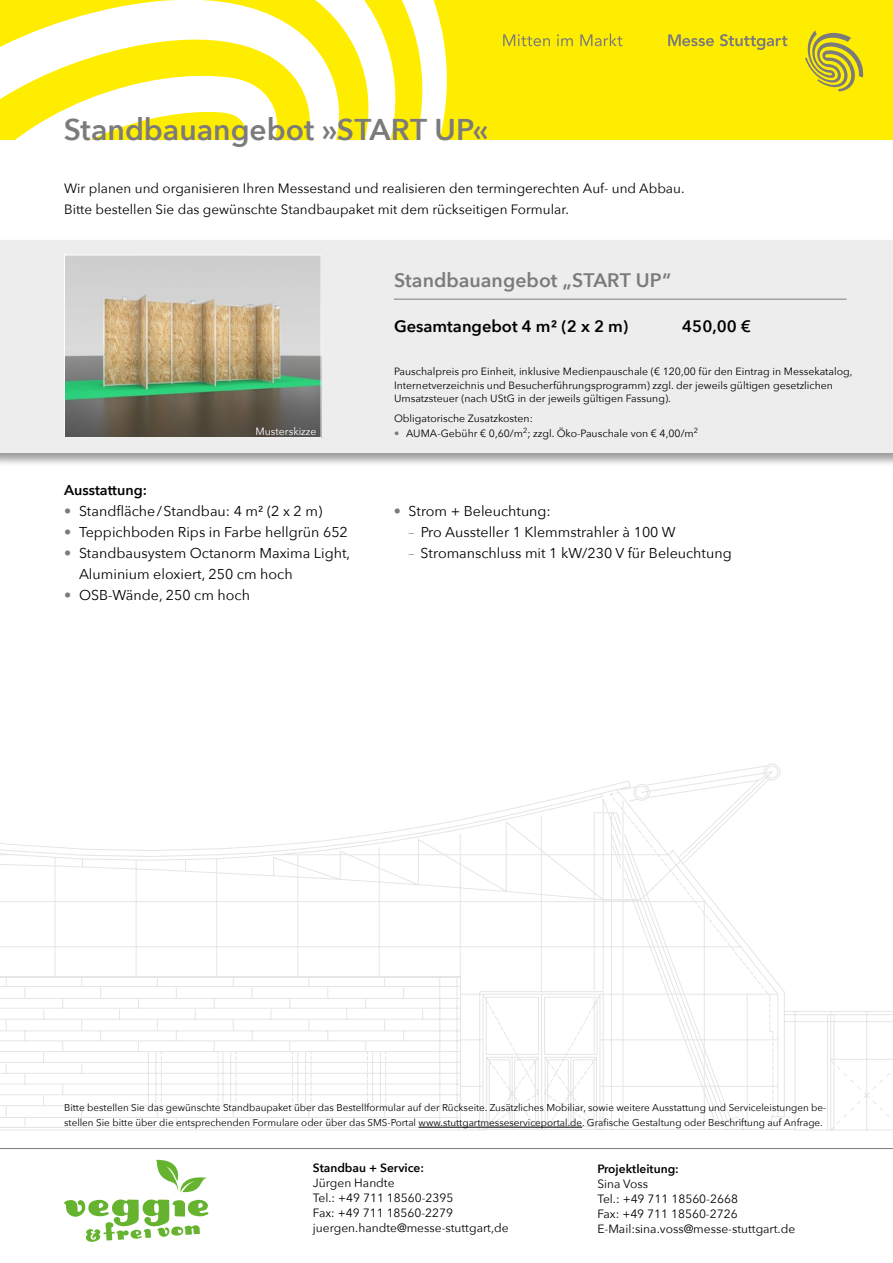
<style>
.page{position:relative;width:893px;height:1263px;background:#fff}
.page>*{position:absolute;margin:0;border:0;box-sizing:border-box;transform-origin:0 0}
.t1{font:600 30px "Avenir Next";color:#7c7b7b}
.t2{font:600 19.5px "Avenir Next";color:#7c7b7b}
.t3{font:600 16.5px "Avenir Next";color:#000}
.t4{font:14.25px/21px "Avenir Next";color:#000}
.t5{font:600 14.25px "Avenir Next";color:#000}
.t6{font:13.5px/21px "Avenir Next";color:#000}
.t7{font:12px/15px "Avenir Next";color:#000}
.t8{font:600 12px "Avenir Next";color:#000}
.t9{font:10.5px/13.5px "Avenir Next";color:#000}
.t10{font:10.5px "Avenir Next";color:#fff}
.t11{font:9.9px/15px "Avenir Next";color:#000}
.s1{color:#7c7b7b}
</style>
<div class="page">
<svg style="left:0;top:763px;width:893px;height:368px"></svg>
<hr style="left:419px;top:1127px;width:163px;height:1px;background:#000">
<hr style="left:0;top:1148px;width:893px;height:1px;background:#7c7b7b">
<div style="left:0;top:0;width:893px;height:140px;background:#ffed00"></div>
<svg style="left:0;top:0;width:447px;height:140px"></svg>
<svg style="left:720px;top:34px;width:67px;height:16px"></svg>
<svg style="left:805px;top:30px;width:58px;height:61px"></svg>
<svg style="left:668px;top:34px;width:46px;height:12px"></svg>
<svg style="left:557px;top:34px;width:16px;height:12px"></svg>
<svg style="left:580px;top:34px;width:42px;height:12px"></svg>
<svg style="left:503px;top:34px;width:47px;height:12px"></svg>
<div style="left:0;top:237px;width:893px;height:230px;background:#000;opacity:.4"></div>
<div style="left:0;top:240px;width:893px;height:213px;background:#ededed"></div>
<img style="left:66px;top:257px;width:253px;height:179px">
<div style="left:64px;top:255px;width:257px;height:183px;border:1px solid #fff"></div>
<hr style="left:394px;top:299px;width:452px;height:1px;background:#7c7b7b">
<svg style="left:64px;top:1160px;width:144px;height:82px"></svg>
<h1 class="t1" style="left:64px;top:104px;width:426px">Standbauangebot »START UP«</h1>
<h3 class="t6" style="left:64px;top:177px;width:622px">Wir planen und organisieren Ihren Messestand und realisieren den termingerechten Auf- und Abbau.<br>Bitte bestellen Sie das gewünschte Standbaupaket mit dem rückseitigen Formular.</h3>
<p class="t10" style="left:255px;top:422px;width:63px">Musterskizze</p>
<h3 class="t5" style="left:64px;top:478px;width:84px">Ausstattung:</h3>
<h3 class="t4" style="left:64px;top:500px;width:260px"><span class="s1">•</span> Standfläche/Standbau: 4 m² (2 x 2 m)</h3>
<h3 class="t4" style="left:64px;top:521px;width:285px"><span class="s1">•</span> Teppichboden Rips in Farbe hellgrün 652</h3>
<h3 class="t4" style="left:79px;top:542px;width:273px;text-indent:-15px"><span class="s1">•</span> Standbausystem Octanorm Maxima Light,<br>Aluminium eloxiert, 250 cm hoch</h3>
<h3 class="t4" style="left:64px;top:584px;width:187px"><span class="s1">•</span> OSB-Wände, 250 cm hoch</h3>
<h2 class="t2" style="left:394px;top:264px;width:279px">Standbauangebot „START UP“</h2>
<h3 class="t3" style="left:394px;top:312px;width:236px">Gesamtangebot 4 m² (2 x 2 m)</h3>
<h3 class="t3" style="left:682px;top:312px;width:70px">450,00 €</h3>
<p class="t9" style="left:394px;top:365px;width:460px">Pauschalpreis pro Einheit, inklusive Medienpauschale (€ 120,00 für den Eintrag in Messekatalog,<br>Internetverzeichnis und Besucherführungsprogramm) zzgl. der jeweils gültigen gesetzlichen<br>Umsatzsteuer (nach UStG in der jeweils gültigen Fassung).</p>
<p class="t9" style="left:394px;top:411px;width:140px">Obligatorische Zusatzkosten:</p>
<p class="t9" style="left:394px;top:426px;width:306px"><span class="s1">•</span> AUMA-Gebühr € 0,60/m<sup>2</sup>; zzgl. Öko-Pauschale von € 4,00/m<sup>2</sup></p>
<h3 class="t4" style="left:394px;top:500px;width:159px"><span class="s1">•</span> Strom + Beleuchtung:</h3>
<h3 class="t4" style="left:409px;top:521px;width:269px"><span class="s1">–</span> Pro Aussteller 1 Klemmstrahler à 100 W</h3>
<h3 class="t4" style="left:409px;top:542px;width:325px"><span class="s1">–</span> Stromanschluss mit 1 kW/230 V für Beleuchtung</h3>
<p class="t11" style="left:64px;top:1099px;width:764px">Bitte bestellen Sie das gewünschte Standbaupaket über das Bestellformular auf der Rückseite. Zusätzliches Mobiliar, sowie weitere Ausstattung und Serviceleistungen be&shy;stellen Sie bitte über die entsprechenden Formulare oder über das SMS-Portal www.stuttgartmesseserviceportal.de. Grafische Gestaltung oder Beschriftung auf Anfrage.</p>
<p class="t8" style="left:313px;top:1157px;width:113px">Standbau + Service:</p>
<p class="t7" style="left:313px;top:1175px;width:197px">Jürgen Handte<br>Tel.: +49 711 18560-2395<br>Fax: +49 711 18560-2279 juergen.handte@messe-stuttgart,de</p>
<p class="t8" style="left:597px;top:1159px;width:83px">Projektleitung:</p>
<p class="t7" style="left:597px;top:1176px;width:199px">Sina Voss<br>Tel.: +49 711 18560-2668<br>Fax: +49 711 18560-2726<br>E-Mail:sina.voss@messe-stuttgart.de</p>
</div>
